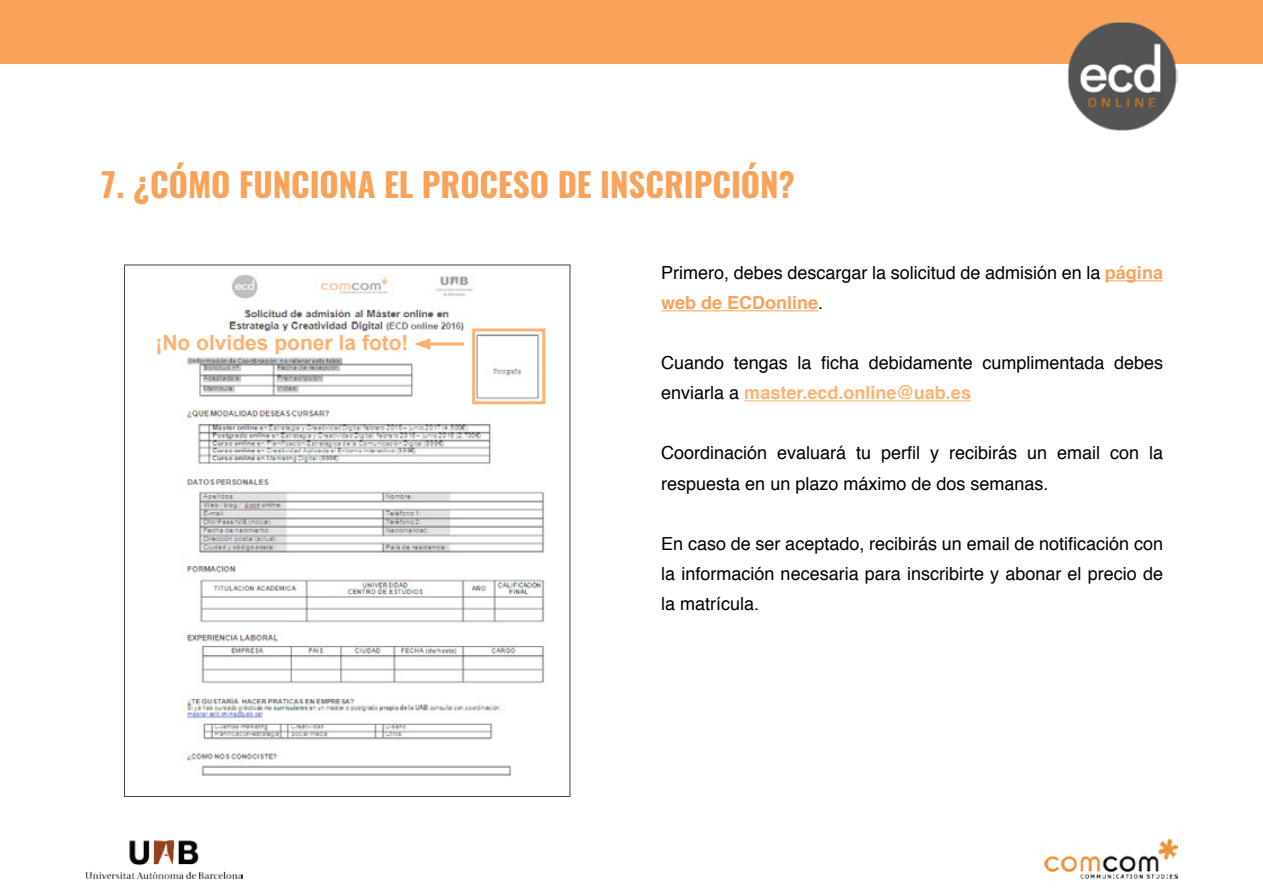
<style>
.page{position:relative;width:1263px;height:893px;background:#fff}
.page>*{position:absolute;margin:0;border:0;box-sizing:border-box;transform-origin:0 0}
.t1{font:700 33px "Oswald";color:#f9a25a}
.t2{font:700 21px "Arial";color:#feb271}
.t3{font:18px/30px "Helvetica";color:#000}
.s1{font-weight:700;color:#f9a25a}
.s2{font-weight:700;color:#feb271}
</style>
<div class="page">
<div style="left:0;top:0;width:1263px;height:64px;background:#f9a25a"></div>
<img style="left:1068px;top:21px;width:110px;height:110px">
<img style="left:85px;top:841px;width:157px;height:37px">
<img style="left:1045px;top:838px;width:133px;height:40px">
<img style="left:187px;top:274px;width:359px;height:502px">
<hr style="left:1105px;top:280px;width:58px;height:1px;background:#f9a25a">
<hr style="left:661px;top:310px;width:157px;height:1px;background:#f9a25a">
<hr style="left:744px;top:400px;width:227px;height:1px;background:#feb271">
<div style="left:472px;top:328px;width:73px;height:76px;border:3px solid #feb271"></div>
<hr style="left:425px;top:342px;width:39px;height:3px;background:#feb271">
<svg style="left:414px;top:338px;width:16px;height:12px"></svg>
<h1 class="t1" style="left:100px;top:161px;width:696px">7. ¿CÓMO FUNCIONA EL PROCESO DE INSCRIPCIÓN?</h1>
<p class="t2" style="left:155px;top:329px;width:255px">¡No olvides poner la foto!</p>
<p class="t3" style="left:661px;top:259px;width:503px">Primero, debes descargar la solicitud de admisión en la <span class="s1">página web de ECDonline</span>.</p>
<p class="t3" style="left:661px;top:349px;width:503px">Cuando tengas la ficha debidamente cumplimentada debes enviarla a <span class="s2">master.ecd.online@uab.es</span></p>
<p class="t3" style="left:661px;top:439px;width:503px">Coordinación evaluará tu perfil y recibirás un email con la respuesta en un plazo máximo de dos semanas.</p>
<p class="t3" style="left:661px;top:529px;width:503px;text-align:justify">En caso de ser aceptado, recibirás un email de notificación con la información necesaria para inscribirte y abonar el precio de la matrícula.</p>
</div>
